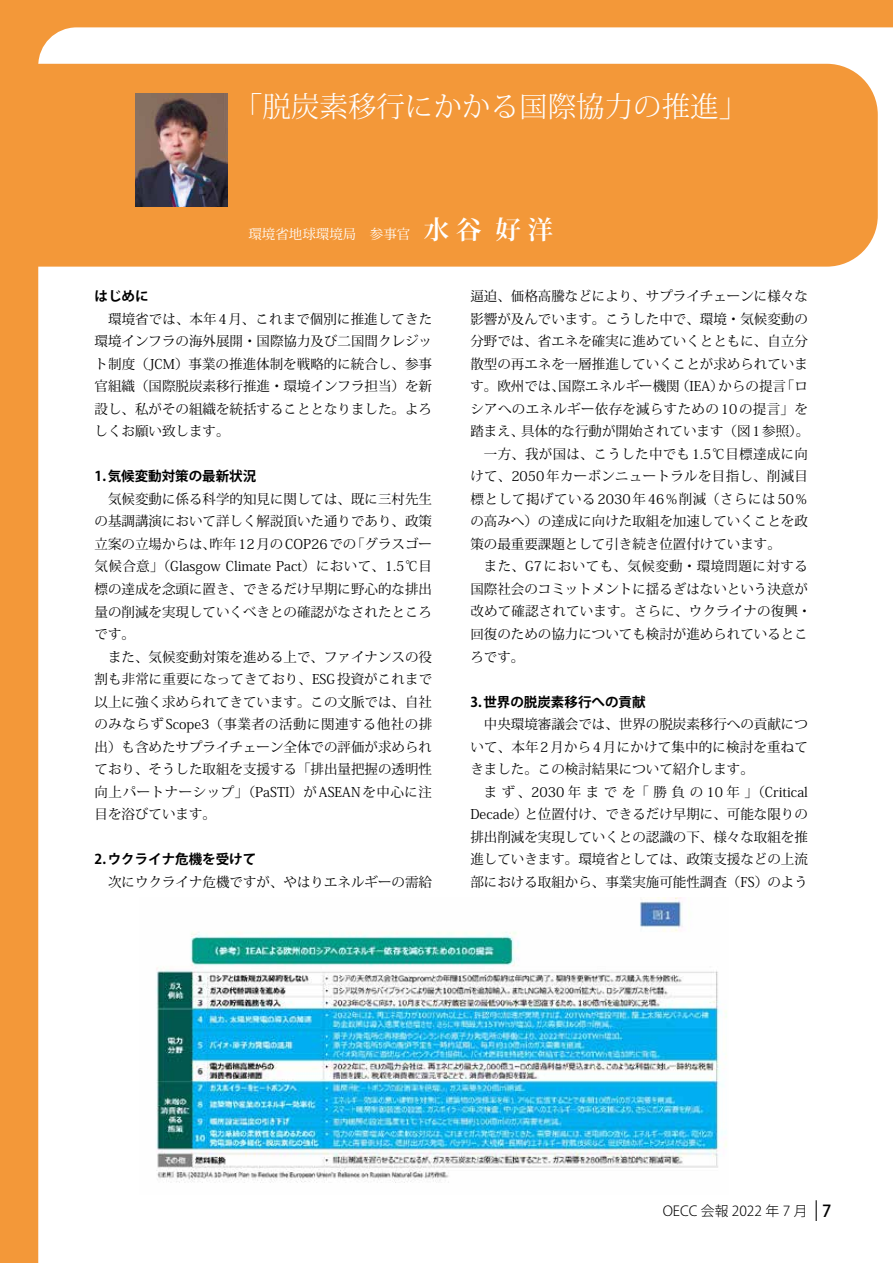
<style>
.page{position:relative;width:893px;height:1263px;background:#f39839}
.page>*{position:absolute;margin:0;border:0;box-sizing:border-box;transform-origin:0 0}
.t1{font:300 28.5px "Koz Min Pr 6 N";color:#fff}
.t2{font:300 13.8px "Koz Go Pr 6 N";color:#000}
.t3{font:13.5px/22.5px "Koz Min Pr 6 N";color:#000;text-align:justify}
.t4{font:13.5px "Koz Min Pr 6 N";letter-spacing:.02em;color:#000}
.t5{font:13.5px "Koz Min Pr 6 N";letter-spacing:.035em;color:#000}
.t6{font:700 13.5px "Koz Go Pr 6 N";color:#000}
.t7{font:13.5px "Koz Min Pr 6 N";letter-spacing:.025em;color:#000}
.t8{font:13.5px "Koz Min Pr 6 N";color:#fff}
.s1{font-weight:700;font-size:25.5px}
.s2{font-weight:500;font-size:16.5px}
</style>
<div class="page">
<div style="left:38px;top:27px;width:855px;height:1236px;background:#fff"></div>
<svg style="left:816px;top:1200px;width:1px;height:21px"></svg>
<svg style="left:38px;top:64px;width:840px;height:203px"></svg>
<img style="left:135px;top:94px;width:93px;height:113px">
<img style="left:140px;top:898px;width:589px;height:297px">
<h1 class="t1" style="left:234px;top:90px;width:515px">「脱炭素移行にかかる国際協力の推進」</h1>
<p class="t8" style="left:248px;top:227px;width:307px">環境省地球環境局　参事官　<span class="s1">水 谷 好 洋</span></p>
<p class="t6" style="left:95px;top:288px;width:55px">はじめに</p>
<p class="t3" style="left:95px;top:308px;width:339px;text-indent:14px">環境省では、本年4月、これまで個別に推進してきた環境インフラの海外展開・国際協力及び二国間クレジット制度（JCM）事業の推進体制を戦略的に統合し、参事官組織（国際脱炭素移行推進・環境インフラ担当）を新設し、私がその組織を統括することとなりました。よろしくお願い致します。</p>
<p class="t6" style="left:95px;top:469px;width:163px">1.気候変動対策の最新状況</p>
<p class="t3" style="left:95px;top:488px;width:339px;text-indent:14px">気候変動に係る科学的知見に関しては、既に三村先生の基調講演において詳しく解説頂いた通りであり、政策立案の立場からは、昨年12月のCOP26での「グラスゴー気候合意」（Glasgow Climate Pact）において、1.5℃目標の達成を念頭に置き、できるだけ早期に野心的な排出量の削減を実現していくべきとの確認がなされたところです。</p>
<p class="t3" style="left:95px;top:646px;width:339px;text-indent:14px">また、気候変動対策を進める上で、ファイナンスの役割も非常に重要になってきており、ESG投資がこれまで以上に強く求められてきています。この文脈では、自社のみならずScope3（事業者の活動に関連する他社の排出）も含めたサプライチェーン全体での評価が求められており、そうした取組を支援する「排出量把握の透明性向上パートナーシップ」（PaSTI）がASEANを中心に注目を浴びています。</p>
<p class="t6" style="left:95px;top:852px;width:163px">2.ウクライナ危機を受けて</p>
<p class="t3" style="left:108px;top:871px;width:325px">次にウクライナ危機ですが、やはりエネルギーの需給</p>
<p class="t3" style="left:470px;top:285px;width:339px">逼迫、価格高騰などにより、サプライチェーンに様々な</p>
<p class="t3" style="left:470px;top:308px;width:339px">影響が及んでいます。こうした中で、環境・気候変動の</p>
<p class="t3" style="left:470px;top:330px;width:339px">分野では、省エネを確実に進めていくとともに、自立分</p>
<p class="t3" style="left:470px;top:353px;width:339px">散型の再エネを一層推進していくことが求められていま</p>
<p class="t3" style="left:470px;top:375px;width:339px">す。欧州では、国際エネルギー機関（IEA）からの提言「ロ</p>
<p class="t7" style="left:470px;top:401px;width:339px">シアへのエネルギー依存を減らすための10の提言」を</p>
<p class="t3" style="left:470px;top:420px;width:341px">踏まえ、具体的な行動が開始されています（図1参照）。</p>
<p class="t4" style="left:484px;top:446px;width:325px">一方、我が国は、こうした中でも1.5℃目標達成に向</p>
<p class="t4" style="left:470px;top:469px;width:339px">けて、2050年カーボンニュートラルを目指し、削減目</p>
<p class="t5" style="left:470px;top:491px;width:339px">標として掲げている2030年46％削減（さらには50％</p>
<p class="t3" style="left:470px;top:510px;width:339px">の高みへ）の達成に向けた取組を加速していくことを政</p>
<p class="t3" style="left:470px;top:533px;width:312px">策の最重要課題として引き続き位置付けています。</p>
<p class="t5" style="left:484px;top:559px;width:325px">また、G7においても、気候変動・環境問題に対する</p>
<p class="t3" style="left:470px;top:578px;width:339px">国際社会のコミットメントに揺るぎはないという決意が</p>
<p class="t3" style="left:470px;top:600px;width:342px">改めて確認されています。さらに、ウクライナの復興・</p>
<p class="t3" style="left:470px;top:623px;width:339px">回復のための協力についても検討が進められているとこ</p>
<p class="t3" style="left:470px;top:646px;width:55px">ろです。</p>
<p class="t6" style="left:470px;top:694px;width:177px">3.世界の脱炭素移行への貢献</p>
<p class="t3" style="left:470px;top:713px;width:339px;text-indent:14px">中央環境審議会では、世界の脱炭素移行への貢献について、本年2月から4月にかけて集中的に検討を重ねてきました。この検討結果について紹介します。</p>
<p class="t3" style="left:470px;top:781px;width:339px;text-indent:14px">まず、2030 年までを「勝負の 10 年」（Critical Decade）と位置付け、できるだけ早期に、可能な限りの排出削減を実現していくとの認識の下、様々な取組を推進していきます。環境省としては、政策支援などの上流部における取組から、事業実施可能性調査（FS）のよう</p>
<p class="t2" style="left:663px;top:1203px;width:170px">OECC 会報 2022 年 7 月 <span class="s2">7</span></p>
</div>
